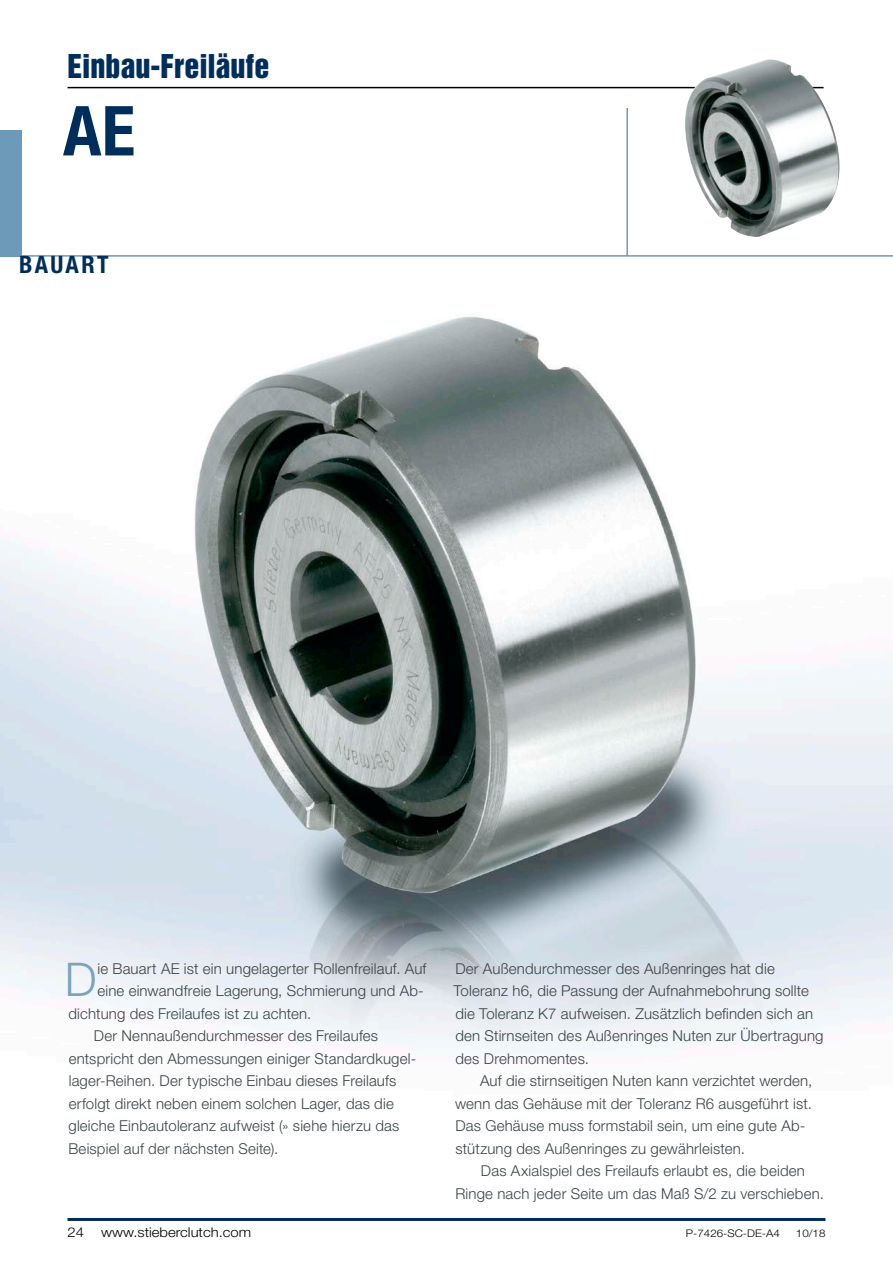
<style>
.page{position:relative;width:893px;height:1263px;background:#fff}
.page>*{position:absolute;margin:0;border:0;box-sizing:border-box;transform-origin:0 0}
.Headline_Big{font:700 condensed 69px "Helvetica Neue LT Std";color:#002e5c}
.Fließtext_Initial{font:300 46.5px "Helvetica Neue LT Std";color:#7aa3bf}
.t1{font:30px "Helvetica Inserat LT Std";color:#002e5c}
.Headline_Blau{font:700 condensed 24px "Helvetica Neue LT Std";letter-spacing:.095em;color:#002e5c}
.Fließtext_Schwarz_Ei{font:300 15px/22.5px "Helvetica Neue LT Std";letter-spacing:.01em;color:#3b4346}
.Fließtext_Initial-2{font:300 15px "Helvetica Neue LT Std";letter-spacing:.01em;color:#3b4346}
.t2{font:300 13.5px "Helvetica Neue LT Std";color:#000;scale:1.1 1}
.t3{font:300 10.5px "Helvetica Neue LT Std";color:#000;scale:1.1 1}
</style>
<div class="page">
<hr style="left:68px;top:87px;width:756px;height:1px;background:#000">
<img style="left:0;top:317px;width:893px;height:736px">
<hr style="left:626px;top:108px;width:2px;height:148px;background:#6c9ab8">
<hr style="left:0;top:255px;width:893px;height:2px;background:#6c9ab8">
<div style="left:0;top:130px;width:21px;height:126px;background:#6c9ab8"></div>
<img style="left:685px;top:59px;width:155px;height:178px">
<hr style="left:68px;top:1218px;width:757px;height:3px;background:#002e5c">
<p class="t1" style="left:68px;top:48px;width:203px">Einbau-Freiläufe</p>
<p class="Headline_Big" style="left:63px;top:89px;width:73px">AE</p>
<p class="Headline_Blau" style="left:19px;top:250px;width:91px">BAUART</p>
<p class="Fließtext_Initial" style="left:65px;top:951px;width:33px">D</p>
<p class="Fließtext_Initial-2" style="left:98px;top:959px;width:330px">ie Bauart AE ist ein ungelagerter Rollenfreilauf. Auf</p>
<p class="Fließtext_Initial-2" style="left:97px;top:982px;width:328px">eine einwandfreie Lagerung, Schmierung und Ab-</p>
<p class="Fließtext_Initial-2" style="left:68px;top:1004px;width:244px">dichtung des Freilaufes ist zu achten.</p>
<p class="Fließtext_Schwarz_Ei" style="left:68px;top:1024px;width:347px;text-indent:26px">Der Nennaußendurchmesser des Freilaufes entspricht den Abmessungen einiger Standardkugel&shy;lager-Reihen. Der typische Einbau dieses Freilaufs erfolgt direkt neben einem solchen Lager, das die gleiche Einbautoleranz aufweist (» siehe hierzu das Beispiel auf der nächsten Seite).</p>
<p class="Fließtext_Schwarz_Ei" style="left:453px;top:957px;width:372px">Der Außendurchmesser des Außenringes hat die Toleranz h6, die Passung der Aufnahmebohrung sollte die Toleranz K7 aufweisen. Zusätzlich befinden sich an den Stirnseiten des Außenringes Nuten zur Übertragung des Drehmomentes.</p>
<p class="Fließtext_Schwarz_Ei" style="left:455px;top:1069px;width:359px;text-indent:25px">Auf die stirnseitigen Nuten kann verzichtet werden, wenn das Gehäuse mit der Toleranz R6 ausgeführt ist.<br>Das Gehäuse muss formstabil sein, um eine gute Ab&shy;stützung des Außenringes zu gewährleisten.</p>
<p class="Fließtext_Schwarz_Ei" style="left:455px;top:1159px;width:370px;text-align:center">Das Axialspiel des Freilaufs erlaubt es, die beiden<br>Ringe nach jeder Seite um das Maß S/2 zu verschieben.</p>
<p class="t2" style="left:68px;top:1223px;width:17px">24</p>
<p class="t2" style="left:101px;top:1223px;width:138px">www.stieberclutch.com</p>
<p class="t3" style="left:686px;top:1226px;width:87px">P-7426-SC-DE-A4</p>
<p class="t3" style="left:796px;top:1226px;width:28px">10/18</p>
</div>
